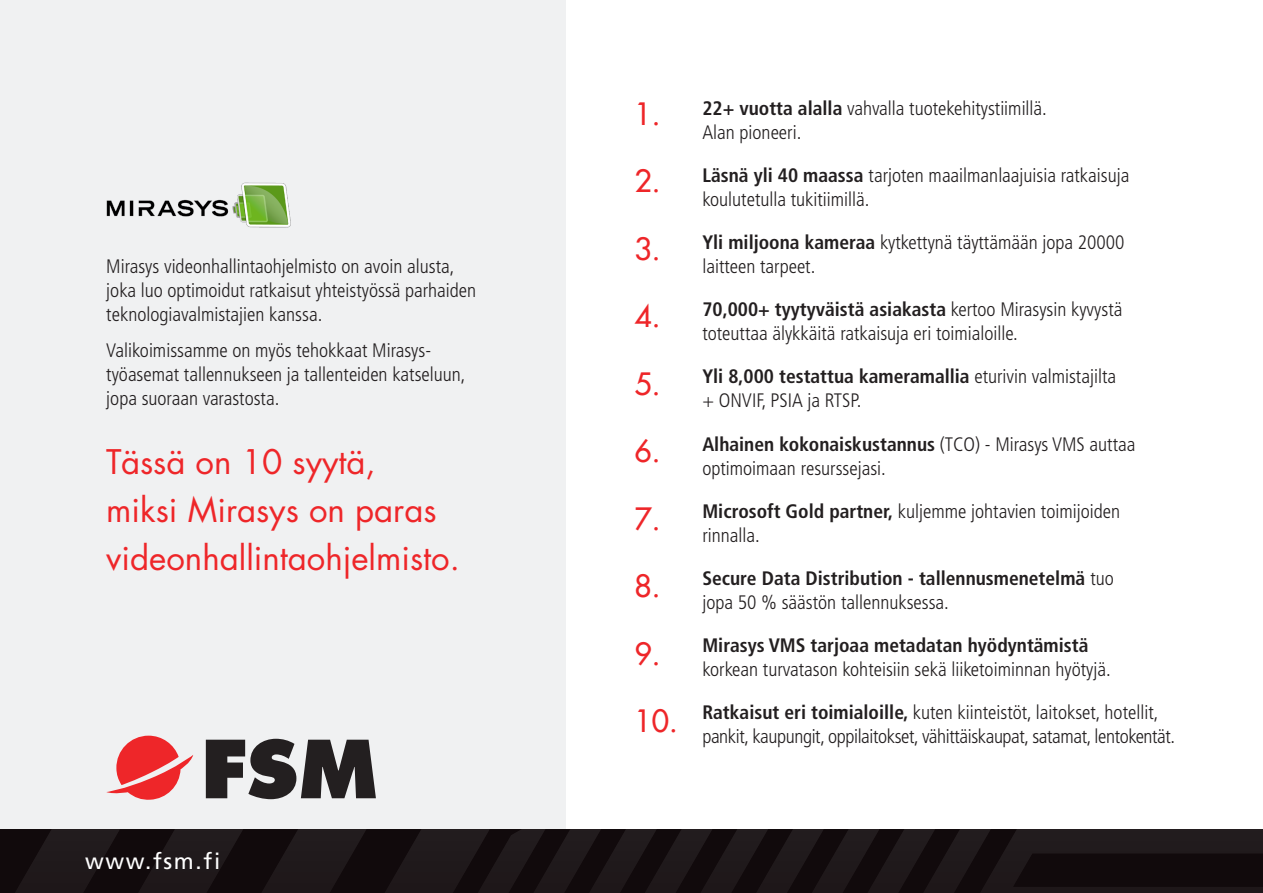
<style>
.page{position:relative;width:1263px;height:893px;background:#fff}
.page>*{position:absolute;margin:0;border:0;box-sizing:border-box;transform-origin:0 0}
.t1{font:33px/48px "Futura Std";color:#ee2629}
.t2{font:500 30px "Futura Std";color:#ee2629}
.t3{font:22.5px "Frutiger LT Std";letter-spacing:.075em;color:#fff}
.t4{font:300 condensed 19.5px/24px "Frutiger LT Std";color:#231f20}
.t5{font:300 condensed 19.5px/24px "Frutiger LT Std";letter-spacing:-.02em;color:#231f20}
.t6{font:700 condensed 19.5px/24px "Frutiger LT Std";color:#231f20}
.s1{font-weight:700}
.s2{font-weight:300}
</style>
<div class="page">
<div style="left:0;top:0;width:566px;height:893px;background:#f0f1f2"></div>
<svg style="left:106px;top:736px;width:87px;height:64px"></svg>
<svg style="left:206px;top:739px;width:170px;height:60px"></svg>
<svg style="left:0;top:829px;width:1263px;height:64px;background:#191214"></svg>
<img style="left:106px;top:182px;width:185px;height:46px">
<p class="t4" style="left:106px;top:254px;width:371px">Mirasys videonhallintaohjelmisto on avoin alusta, joka luo optimoidut ratkaisut yhteistyössä parhaiden teknologiavalmistajien kanssa.</p>
<p class="t4" style="left:106px;top:339px;width:361px">Valikoimissamme on myös tehokkaat Mirasys&shy;työasemat tallennukseen ja tallenteiden katseluun, jopa suoraan varastosta.</p>
<p class="t1" style="left:106px;top:438px;width:355px">Tässä on 10 syytä,<br>miksi Mirasys on paras videonhallintaohjelmisto.</p>
<p class="t3" style="left:85px;top:848px;width:137px">www.fsm.fi</p>
<p class="t2" style="left:634px;top:95px;width:28px">1.</p>
<p class="t2" style="left:634px;top:163px;width:28px">2.</p>
<p class="t2" style="left:634px;top:230px;width:28px">3.</p>
<p class="t2" style="left:634px;top:298px;width:28px">4.</p>
<p class="t2" style="left:634px;top:365px;width:28px">5.</p>
<p class="t2" style="left:634px;top:432px;width:28px">6.</p>
<p class="t2" style="left:634px;top:500px;width:28px">7.</p>
<p class="t2" style="left:634px;top:567px;width:28px">8.</p>
<p class="t2" style="left:634px;top:635px;width:28px">9.</p>
<p class="t2" style="left:634px;top:702px;width:45px">10.</p>
<p class="t4" style="left:702px;top:96px;width:346px"><span class="s1">22+ vuotta alalla</span> vahvalla tuotekehitystiimillä.<br>Alan pioneeri.</p>
<p class="t4" style="left:702px;top:164px;width:428px"><span class="s1">Läsnä yli 40 maassa</span> tarjoten maailmanlaajuisia ratkaisuja koulutetulla tukitiimillä.</p>
<p class="t4" style="left:702px;top:231px;width:424px"><span class="s1">Yli miljoona kameraa</span> kytkettynä täyttämään jopa 20000 laitteen tarpeet.</p>
<p class="t4" style="left:702px;top:298px;width:421px"><span class="s1">70,000+ tyytyväistä asiakasta</span> kertoo Mirasysin kyvystä toteuttaa älykkäitä ratkaisuja eri toimialoille.</p>
<p class="t4" style="left:702px;top:365px;width:415px"><span class="s1">Yli 8,000 testattua kameramallia</span> eturivin valmistajilta + ONVIF, PSIA ja RTSP.</p>
<p class="t4" style="left:702px;top:432px;width:434px"><span class="s1">Alhainen kokonaiskustannus</span> (TCO) - Mirasys VMS auttaa optimoimaan resurssejasi.</p>
<p class="t4" style="left:702px;top:499px;width:419px"><span class="s1">Microsoft Gold partner,</span> kuljemme johtavien toimijoiden rinnalla.</p>
<p class="t6" style="left:702px;top:566px;width:413px">Secure Data Distribution - tallennusmenetelmä <span class="s2">tuo jopa 50 % säästön tallennuksessa.</span></p>
<p class="t4" style="left:702px;top:633px;width:410px"><span class="s1">Mirasys VMS tarjoaa metadatan hyödyntämistä </span>korkean turvatason kohteisiin sekä liiketoiminnan hyötyjä.</p>
<p class="t5" style="left:702px;top:701px;width:474px"><span class="s1">Ratkaisut eri toimialoille,</span> kuten kiinteistöt, laitokset, hotellit, pankit, kaupungit, oppilaitokset, vähittäiskaupat, satamat, lentokentät.</p>
</div>
